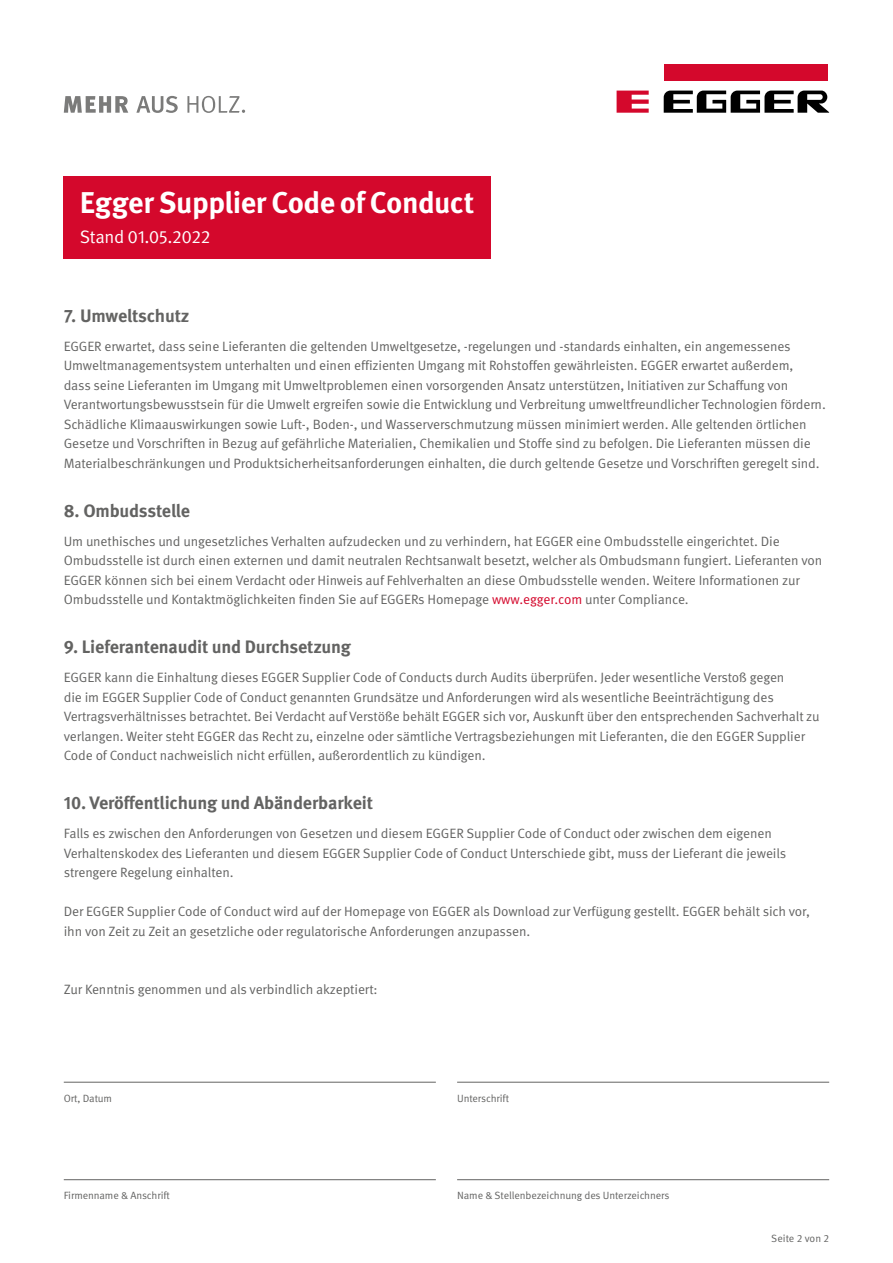
<style>
.page{position:relative;width:893px;height:1263px;background:#fff}
.page>*{position:absolute;margin:0;border:0;box-sizing:border-box;transform-origin:0 0}
.t1{font:700 30px "Meta Pro";letter-spacing:-.02em;color:#fff}
.t2{font:700 18px "Meta Pro";letter-spacing:-.01em;color:#636362}
.t3{font:18px "Meta Pro";letter-spacing:-.015em;color:#fff}
.t4{font:13.5px/19.5px "Meta Pro";letter-spacing:-.01em;color:#636362}
.t5{font:10.5px "Meta Pro";letter-spacing:-.01em;color:#636362}
.s1{color:#d4082c}
</style>
<div class="page">
<hr style="left:64px;top:1082px;width:372px;height:1px;background:#636362">
<hr style="left:457px;top:1082px;width:372px;height:1px;background:#636362">
<hr style="left:64px;top:1179px;width:372px;height:1px;background:#636362">
<hr style="left:457px;top:1179px;width:372px;height:1px;background:#636362">
<div style="left:664px;top:64px;width:163px;height:16px;background:#d4082c"></div>
<svg style="left:617px;top:91px;width:32px;height:22px"></svg>
<svg style="left:664px;top:91px;width:166px;height:22px"></svg>
<svg style="left:64px;top:96px;width:64px;height:17px"></svg>
<svg style="left:136px;top:96px;width:42px;height:17px"></svg>
<svg style="left:187px;top:96px;width:58px;height:17px"></svg>
<div style="left:64px;top:176px;width:427px;height:83px;background:#d4082c"></div>
<h1 class="t1" style="left:80px;top:179px;width:396px">Egger Supplier Code of Conduct</h1>
<h2 class="t3" style="left:80px;top:226px;width:132px">Stand 01.05.2022</h2>
<h2 class="t2" style="left:64px;top:301px;width:127px">7. Umweltschutz</h2>
<p class="t4" style="left:64px;top:337px;width:764px">EGGER erwartet, dass seine Lieferanten die geltenden Umweltgesetze, -regelungen und -standards einhalten, ein angemessenes Umweltmanagementsystem unterhalten und einen effizienten Umgang mit Rohstoffen gewährleisten. EGGER erwartet außerdem,<br>dass seine Lieferanten im Umgang mit Umweltproblemen einen vorsorgenden Ansatz unterstützen, Initiativen zur Schaffung von Verantwortungsbewusstsein für die Umwelt ergreifen sowie die Entwicklung und Verbreitung umweltfreundlicher Technologien fördern.<br>Schädliche Klimaauswirkungen sowie Luft-, Boden-, und Wasserverschmutzung müssen minimiert werden. Alle geltenden örtlichen Gesetze und Vorschriften in Bezug auf gefährliche Materialien, Chemikalien und Stoffe sind zu befolgen. Die Lieferanten müssen die Materialbeschränkungen und Produktsicherheitsanforderungen einhalten, die durch geltende Gesetze und Vorschriften geregelt sind.</p>
<h2 class="t2" style="left:64px;top:496px;width:128px">8. Ombudsstelle</h2>
<p class="t4" style="left:64px;top:532px;width:760px">Um unethisches und ungesetzliches Verhalten aufzudecken und zu verhindern, hat EGGER eine Ombudsstelle eingerichtet. Die Ombudsstelle ist durch einen externen und damit neutralen Rechtsanwalt besetzt, welcher als Ombudsmann fungiert. Lieferanten von EGGER können sich bei einem Verdacht oder Hinweis auf Fehlverhalten an diese Ombudsstelle wenden. Weitere Informationen zur Ombudsstelle und Kontaktmöglichkeiten finden Sie auf EGGERs Homepage <span class="s1">www.egger.com</span> unter Compliance.</p>
<h2 class="t2" style="left:64px;top:633px;width:289px">9. Lieferantenaudit und Durchsetzung</h2>
<p class="t4" style="left:64px;top:668px;width:757px">EGGER kann die Einhaltung dieses EGGER Supplier Code of Conducts durch Audits überprüfen. Jeder wesentliche Verstoß gegen<br>die im EGGER Supplier Code of Conduct genannten Grundsätze und Anforderungen wird als wesentliche Beeinträchtigung des Vertragsverhältnisses betrachtet. Bei Verdacht auf Verstöße behält EGGER sich vor, Auskunft über den entsprechenden Sachverhalt zu verlangen. Weiter steht EGGER das Recht zu, einzelne oder sämtliche Vertragsbeziehungen mit Lieferanten, die den EGGER Supplier Code of Conduct nachweislich nicht erfüllen, außerordentlich zu kündigen.</p>
<h2 class="t2" style="left:64px;top:789px;width:311px">10. Veröffentlichung und Abänderbarkeit</h2>
<p class="t4" style="left:64px;top:824px;width:724px">Falls es zwischen den Anforderungen von Gesetzen und diesem EGGER Supplier Code of Conduct oder zwischen dem eigenen<br>Verhaltenskodex des Lieferanten und diesem EGGER Supplier Code of Conduct Unterschiede gibt, muss der Lieferant die jeweils strengere Regelung einhalten.</p>
<p class="t4" style="left:64px;top:902px;width:748px">Der EGGER Supplier Code of Conduct wird auf der Homepage von EGGER als Download zur Verfügung gestellt. EGGER behält sich vor, ihn von Zeit zu Zeit an gesetzliche oder regulatorische Anforderungen anzupassen.</p>
<p class="t4" style="left:64px;top:980px;width:315px">Zur Kenntnis genommen und als verbindlich akzeptiert:</p>
<p class="t5" style="left:64px;top:1092px;width:50px">Ort, Datum</p>
<p class="t5" style="left:457px;top:1092px;width:53px">Unterschrift</p>
<p class="t5" style="left:64px;top:1189px;width:108px">Firmenname &amp; Anschrift</p>
<p class="t5" style="left:457px;top:1189px;width:214px">Name &amp; Stellenbezeichnung des Unterzeichners</p>
<p class="t5" style="left:771px;top:1232px;width:59px">Seite 2 von 2</p>
</div>
